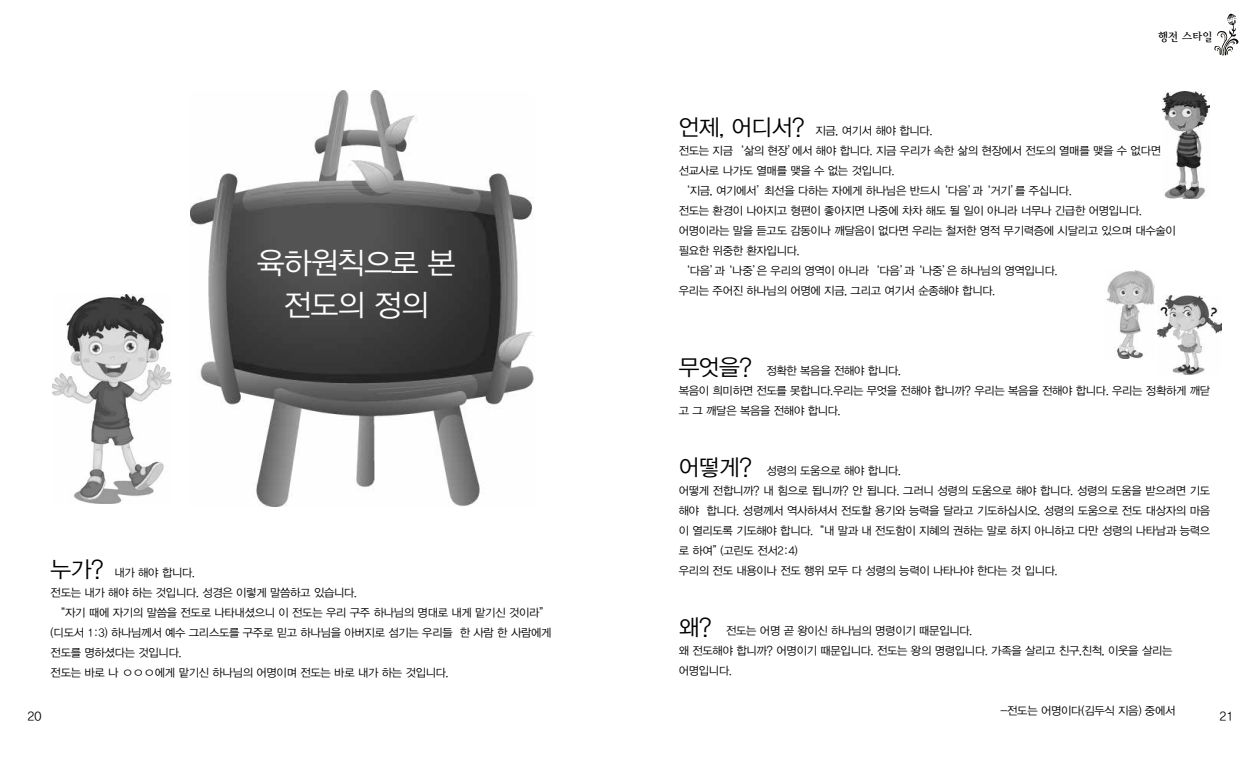
<style>
.page{position:relative;width:1260px;height:765px;background:#fff}
.page>*{position:absolute;margin:0;border:0;box-sizing:border-box;transform-origin:0 0}
.t1{font:30px/42.5px "YDIYGO320";letter-spacing:-.025em;color:#fff;text-align:center}
.t2{font:12.5px "YDIYGO320";color:#000}
.t3{font:11.25px/20px "YDIYGO320";letter-spacing:-.025em;color:#000}
.t4{font:11.25px "YDIY Mj O240";color:#000}
.s1{font-size:22.5px}
</style>
<div class="page">
<img style="left:1163px;top:92px;width:46px;height:107px">
<img style="left:1158px;top:295px;width:63px;height:79px">
<img style="left:1106px;top:270px;width:49px;height:88px">
<img style="left:190px;top:90px;width:345px;height:416px">
<img style="left:53px;top:295px;width:118px;height:208px">
<svg style="left:1214px;top:14px;width:25px;height:42px"></svg>
<h1 class="t1" style="left:257px;top:242px;width:200px">육하원칙으로 본 전도의 정의</h1>
<p class="t3" style="left:51px;top:563px;width:146px"><span class="s1">누가?</span> 내가 해야 합니다.</p>
<p class="t3" style="left:51px;top:583px;width:308px">전도는 내가 해야 하는 것입니다. 성경은 이렇게 말씀하고 있습니다.</p>
<p class="t3" style="left:54px;top:603px;width:498px">“자기 때에 자기의 말씀을 전도로 나타내셨으니 이 전도는 우리 구주 하나님의 명대로 내게 맡기신 것이라”</p>
<p class="t3" style="left:51px;top:623px;width:502px">(디도서 1:3) 하나님께서 예수 그리스도를 구주로 믿고 하나님을 아버지로 섬기는 우리들 한 사람 한 사람에게</p>
<p class="t3" style="left:51px;top:643px;width:133px">전도를 명하셨다는 것입니다.</p>
<p class="t3" style="left:51px;top:663px;width:400px">전도는 바로 나 ㅇㅇㅇ에게 맡기신 하나님의 어명이며 전도는 바로 내가 하는 것입니다.</p>
<p class="t2" style="left:27px;top:710px;width:16px">20</p>
<p class="t4" style="left:1158px;top:31px;width:56px">행전 스타일</p>
<p class="t3" style="left:679px;top:120px;width:499px"><span class="s1">언제, 어디서?</span> 지금, 여기서 해야 합니다.<br>전도는 지금‘삶의 현장’에서 해야 합니다. 지금 우리가 속한 삶의 현장에서 전도의 열매를 맺을 수 없다면 선교사로 나가도 열매를 맺을 수 없는 것입니다.<br>‘지금, 여기에서’최선을 다하는 자에게 하나님은 반드시‘다음’과‘거기’를 주십니다.<br>전도는 환경이 나아지고 형편이 좋아지면 나중에 차차 해도 될 일이 아니라 너무나 긴급한 어명입니다. 어명이라는 말을 듣고도 감동이나 깨달음이 없다면 우리는 철저한 영적 무기력증에 시달리고 있으며 대수술이 필요한 위중한 환자입니다.<br>‘다음’과‘나중’은 우리의 영역이 아니라‘다음’과‘나중’은 하나님의 영역입니다.<br>우리는 주어진 하나님의 어명에 지금, 그리고 여기서 순종해야 합니다.</p>
<p class="t3" style="left:679px;top:360px;width:533px"><span class="s1">무엇을?</span> 정확한 복음을 전해야 합니다.<br>복음이 희미하면 전도를 못합니다.우리는 무엇을 전해야 합니까? 우리는 복음을 전해야 합니다. 우리는 정확하게 깨닫 고 그 깨달은 복음을 전해야 합니다.</p>
<p class="t3" style="left:679px;top:460px;width:533px"><span class="s1">어떻게?</span> 성령의 도움으로 해야 합니다.<br>어떻게 전합니까? 내 힘으로 됩니까? 안 됩니다. 그러니 성령의 도움으로 해야 합니다. 성령의 도움을 받으려면 기도 해야 합니다. 성령께서 역사하셔서 전도할 용기와 능력을 달라고 기도하십시오. 성령의 도움으로 전도 대상자의 마음 이 열리도록 기도해야 합니다.“내 말과 내 전도함이 지혜의 권하는 말로 하지 아니하고 다만 성령의 나타남과 능력으 로 하여”(고린도 전서2:4)<br>우리의 전도 내용이나 전도 행위 모두 다 성령의 능력이 나타나야 한다는 것 입니다.</p>
<p class="t3" style="left:679px;top:620px;width:495px"><span class="s1">왜?</span> 전도는 어명 곧 왕이신 하나님의 명령이기 때문입니다.<br>왜 전도해야 합니까? 어명이기 때문입니다. 전도는 왕의 명령입니다. 가족을 살리고 친구,친척, 이웃을 살리는 어명입니다.</p>
<p class="t3" style="left:1000px;top:700px;width:176px">-전도는 어명이다(김두식 지음) 중에서</p>
<p class="t2" style="left:1219px;top:710px;width:16px">21</p>
</div>
